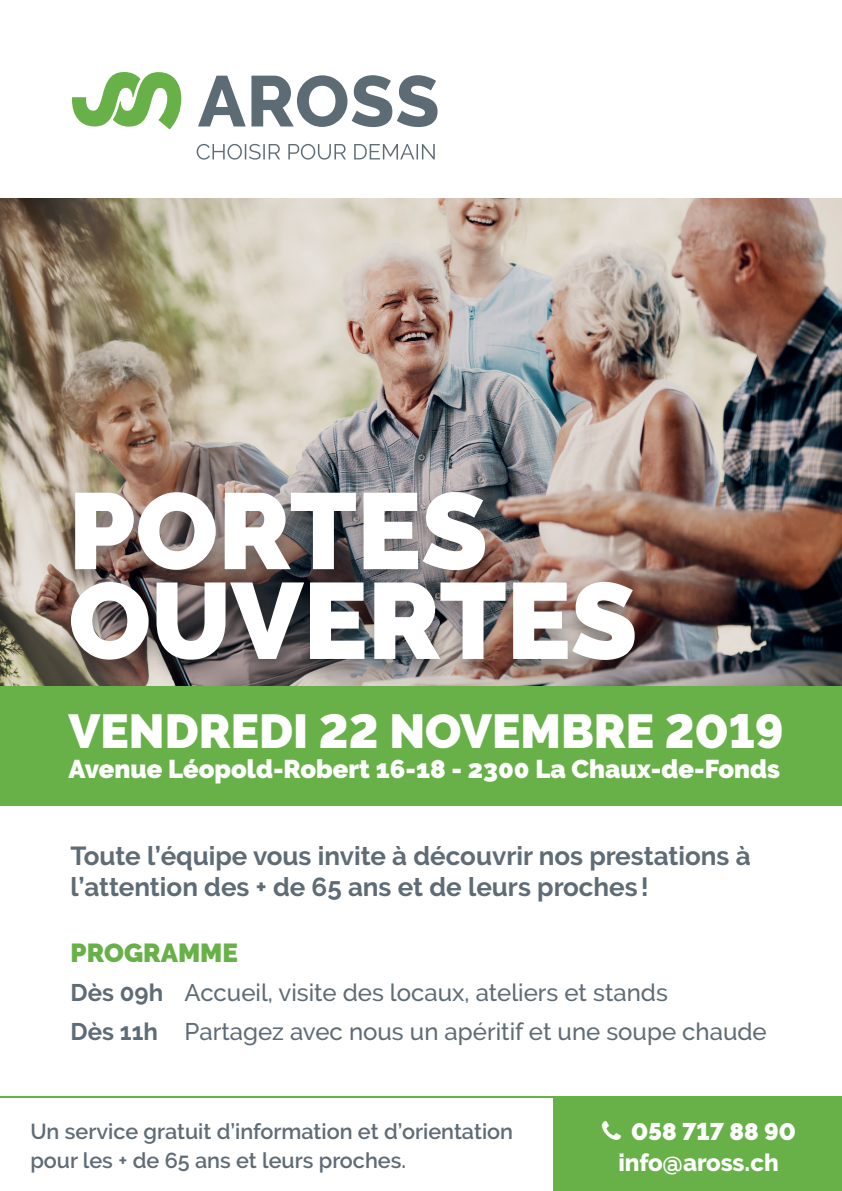
<style>
.page{position:relative;width:842px;height:1191px;background:#fff}
.page>*{position:absolute;margin:0;border:0;box-sizing:border-box;transform-origin:0 0}
.t1{font:900 107.8px/89.8px "Raleway";color:#fff}
.t2{font:900 47.4px "Raleway";color:#fff}
.t3{font:700 26px/31.2px "Raleway";color:#5f6b75}
.t4{font:900 26px "Raleway";color:#68b149}
.t5{font:900 25.6px "Raleway";color:#fff}
.t6{font:500 24px/39.2px "Raleway";color:#5f6b75}
.t7{font:800 24px "Raleway";color:#fff}
.t8{font:900 24px "Raleway";color:#fff}
.t9{font:600 21.6px/28.8px "Raleway";color:#5f6b75}
.s1{font-weight:700}
</style>
<div class="page">
<img style="left:0;top:199px;width:842px;height:487px">
<div style="left:0;top:686px;width:842px;height:119px;background:#68b149"></div>
<svg style="left:72px;top:72px;width:109px;height:57px"></svg>
<svg style="left:198px;top:75px;width:239px;height:52px"></svg>
<hr style="left:0;top:1096px;width:842px;height:2px;background:#68b149">
<div style="left:54px;top:484px;width:600px;height:206px;background:#231f20;opacity:.5"></div>
<div style="left:554px;top:1098px;width:288px;height:93px;background:#68b149"></div>
<svg style="left:197px;top:144px;width:238px;height:16px"></svg>
<h1 class="t1" style="left:69px;top:486px;width:570px">PORTES<br>OUVERTES</h1>
<h2 class="t2" style="left:69px;top:703px;width:717px">VENDREDI 22 NOVEMBRE 2019</h2>
<p class="t5" style="left:69px;top:754px;width:713px">Avenue Léopold-Robert 16-18 - 2300 La Chaux-de-Fonds</p>
<p class="t3" style="left:71px;top:840px;width:682px">Toute l’équipe vous invite à découvrir nos prestations à l’attention des + de 65 ans et de leurs proches !</p>
<p class="t4" style="left:71px;top:937px;width:169px">PROGRAMME</p>
<p class="t6" style="left:71px;top:973px;width:698px"><span class="s1">Dès 09h</span> Accueil, visite des locaux, ateliers et stands<br><span class="s1">Dès 11h</span> Partagez avec nous un apéritif et une soupe chaude</p>
<p class="t9" style="left:30px;top:1117px;width:484px">Un service gratuit d’information et d’orientation pour les + de 65 ans et leurs proches.</p>
<p class="t8" style="left:631px;top:1118px;width:166px">058 717 88 90</p>
<p class="t7" style="left:618px;top:1149px;width:162px">info@aross.ch</p>
</div>
